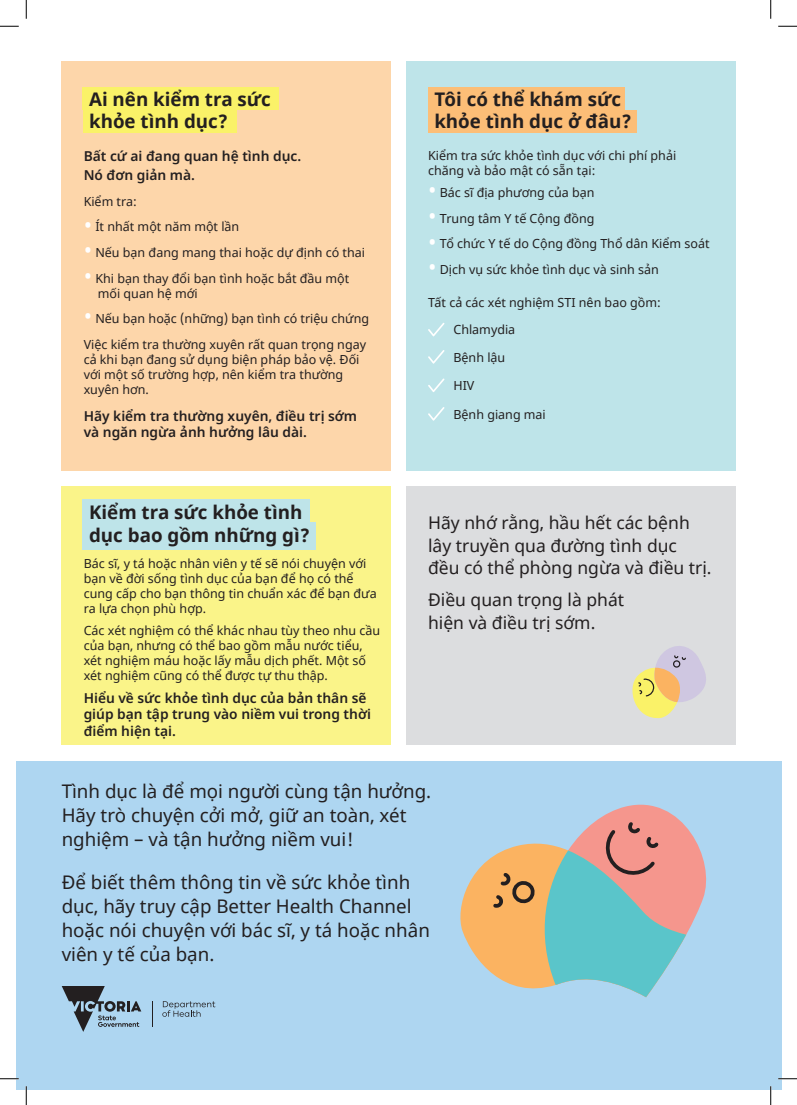
<style>
.page{position:relative;width:797px;height:1105px;background:#fff}
.page>*{position:absolute;margin:0;border:0;box-sizing:border-box;transform-origin:0 0}
.DOH_body{font:18.75px/23.8px "Noto Sans";color:#231f20}
.t1{font:700 18.75px/22.5px "Noto Sans";color:#231f20}
.DOH_body-2{font:17.5px/22.5px "Noto Sans";color:#231f20}
.t2{font:600 13.75px/16.2px "Noto Sans";color:#231f20}
.t3{font:12.5px/15px "Noto Sans";color:#231f20}
.s1{font-size:22.5px;color:#fff}
</style>
<div class="page">
<div style="left:406px;top:62px;width:329px;height:409px;background:#bee4e9"></div>
<div style="left:62px;top:487px;width:329px;height:258px;background:#faf489"></div>
<div style="left:406px;top:487px;width:329px;height:258px;background:#dcdddf"></div>
<div style="left:16px;top:761px;width:765px;height:328px;background:#aed6f1"></div>
<div style="left:62px;top:62px;width:329px;height:409px;background:#fdd6aa"></div>
<svg style="left:62px;top:986px;width:79px;height:46px"></svg>
<svg style="left:152px;top:1001px;width:1px;height:26px"></svg>
<svg style="left:162px;top:1001px;width:53px;height:16px"></svg>
<svg style="left:632px;top:646px;width:74px;height:73px"></svg>
<div style="left:83px;top:87px;width:196px;height:23px;background:#faf268"></div>
<div style="left:428px;top:87px;width:196px;height:23px;background:#fcbe77"></div>
<div style="left:83px;top:110px;width:153px;height:22px;background:#faf268"></div>
<div style="left:428px;top:110px;width:209px;height:22px;background:#fcbe77"></div>
<div style="left:83px;top:499px;width:227px;height:23px;background:#bee4e9"></div>
<div style="left:83px;top:522px;width:233px;height:28px;background:#bee4e9"></div>
<svg style="left:428px;top:323px;width:16px;height:13px"></svg>
<svg style="left:428px;top:350px;width:16px;height:14px"></svg>
<svg style="left:428px;top:378px;width:16px;height:14px"></svg>
<svg style="left:428px;top:407px;width:16px;height:14px"></svg>
<svg style="left:599px;top:804px;width:108px;height:131px;fill:#f5968d"></svg>
<svg style="left:460px;top:858px;width:187px;height:140px;fill:#fbb361"></svg>
<svg style="left:490px;top:819px;width:196px;height:178px"></svg>
<svg style="left:0;top:25px;width:19px;height:2px"></svg>
<svg style="left:778px;top:25px;width:19px;height:2px"></svg>
<svg style="left:0;top:1078px;width:19px;height:1px"></svg>
<svg style="left:778px;top:1078px;width:19px;height:1px"></svg>
<svg style="left:25px;top:0;width:2px;height:19px"></svg>
<svg style="left:25px;top:1086px;width:2px;height:19px"></svg>
<svg style="left:770px;top:0;width:1px;height:19px"></svg>
<svg style="left:770px;top:1086px;width:1px;height:19px"></svg>
<p class="t1" style="left:89px;top:88px;width:183px">Ai nên kiểm tra sức khỏe tình dục?</p>
<p class="t1" style="left:434px;top:88px;width:199px">Tôi có thể khám sức khỏe tình dục ở đâu?</p>
<p class="t2" style="left:84px;top:147px;width:219px;line-height:18.8px">Bất cứ ai đang quan hệ tình dục.<br>Nó đơn giản mà.</p>
<p class="t3" style="left:84px;top:194px;width:55px">Kiểm tra:</p>
<p class="t3" style="left:84px;top:220px;width:157px"><span class="s1">•</span> Ít nhất một năm một lần</p>
<p class="t3" style="left:84px;top:245px;width:283px"><span class="s1">•</span> Nếu bạn đang mang thai hoặc dự định có thai</p>
<p class="t3" style="left:98px;top:271px;width:253px;text-indent:-14px"><span class="s1">•</span> Khi bạn thay đổi bạn tình hoặc bắt đầu một mối quan hệ mới</p>
<p class="t3" style="left:84px;top:312px;width:287px"><span class="s1">•</span> Nếu bạn hoặc (những) bạn tình có triệu chứng</p>
<p class="t3" style="left:84px;top:337px;width:284px">Việc kiểm tra thường xuyên rất quan trọng ngay cả khi bạn đang sử dụng biện pháp bảo vệ. Đối với một số trường hợp, nên kiểm tra thường xuyên hơn.</p>
<p class="t2" style="left:84px;top:408px;width:275px">Hãy kiểm tra thường xuyên, điều trị sớm và ngăn ngừa ảnh hưởng lâu dài.</p>
<p class="t3" style="left:428px;top:148px;width:250px">Kiểm tra sức khỏe tình dục với chi phí phải chăng và bảo mật có sẵn tại:</p>
<p class="t3" style="left:428px;top:185px;width:168px"><span class="s1">•</span> Bác sĩ địa phương của bạn</p>
<p class="t3" style="left:428px;top:211px;width:168px"><span class="s1">•</span> Trung tâm Y tế Cộng đồng</p>
<p class="t3" style="left:428px;top:237px;width:283px"><span class="s1">•</span> Tổ chức Y tế do Cộng đồng Thổ dân Kiểm soát</p>
<p class="t3" style="left:428px;top:262px;width:232px"><span class="s1">•</span> Dịch vụ sức khỏe tình dục và sinh sản</p>
<p class="t3" style="left:428px;top:295px;width:234px">Tất cả các xét nghiệm STI nên bao gồm:</p>
<p class="t3" style="left:453px;top:323px;width:63px">Chlamydia</p>
<p class="t3" style="left:453px;top:351px;width:53px">Bệnh lậu</p>
<p class="t3" style="left:453px;top:379px;width:22px">HIV</p>
<p class="t3" style="left:453px;top:407px;width:94px">Bệnh giang mai</p>
<p class="t1" style="left:89px;top:502px;width:222px">Kiểm tra sức khỏe tình dục bao gồm những gì?</p>
<p class="t3" style="left:84px;top:556px;width:294px">Bác sĩ, y tá hoặc nhân viên y tế sẽ nói chuyện với bạn về đời sống tình dục của bạn để họ có thể cung cấp cho bạn thông tin chuẩn xác để bạn đưa ra lựa chọn phù hợp.</p>
<p class="t3" style="left:84px;top:623px;width:298px">Các xét nghiệm có thể khác nhau tùy theo nhu cầu của bạn, nhưng có thể bao gồm mẫu nước tiểu, xét nghiệm máu hoặc lấy mẫu dịch phết. Một số xét nghiệm cũng có thể được tự thu thập.</p>
<p class="t2" style="left:84px;top:690px;width:289px">Hiểu về sức khỏe tình dục của bản thân sẽ giúp bạn tập trung vào niềm vui trong thời điểm hiện tại.</p>
<p class="DOH_body-2" style="left:428px;top:512px;width:285px">Hãy nhớ rằng, hầu hết các bệnh lây truyền qua đường tình dục đều có thể phòng ngừa và điều trị.</p>
<p class="DOH_body-2" style="left:428px;top:589px;width:197px">Điều quan trọng là phát hiện và điều trị sớm.</p>
<p class="DOH_body" style="left:62px;top:780px;width:371px">Tình dục là để mọi người cùng tận hưởng.<br>Hãy trò chuyện cởi mở, giữ an toàn, xét nghiệm – và tận hưởng niềm vui!</p>
<p class="DOH_body" style="left:62px;top:871px;width:370px">Để biết thêm thông tin về sức khỏe tình dục, hãy truy cập Better Health Channel hoặc nói chuyện với bác sĩ, y tá hoặc nhân viên y tế của bạn.</p>
</div>
